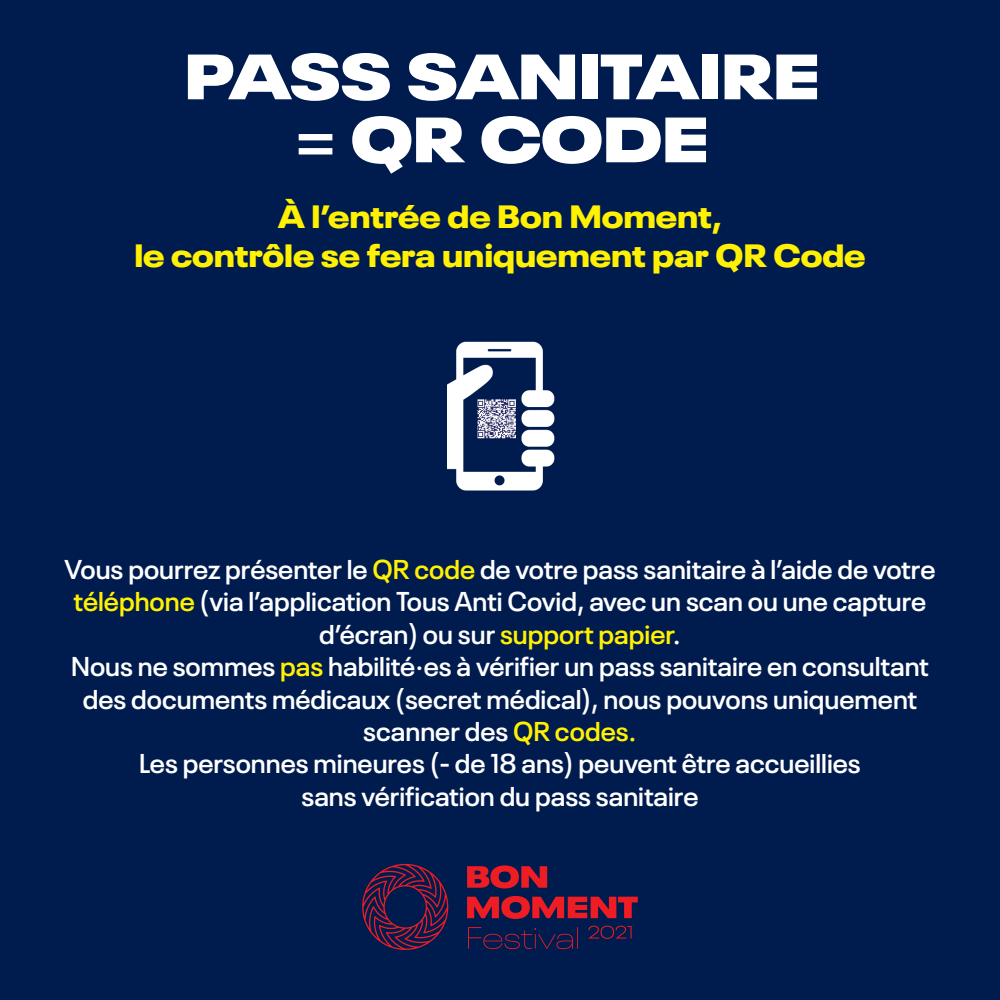
<style>
.page{position:relative;width:1000px;height:1000px;background:#001b4e}
.page>*{position:absolute;margin:0;border:0;box-sizing:border-box;transform-origin:0 0}
.t1{font:900 expanded 63.4px "Neue Plak";letter-spacing:-.01em;color:#fff}
.t2{font:900 expanded 32px "Neue Plak";letter-spacing:-.005em;color:#fff101}
.t3{font:600 27px/32.4px "Neue Plak";color:#fff;text-align:center}
.s1{font-weight:600}
.s2{color:#fff101}
</style>
<div class="page">
<img style="left:448px;top:341px;width:107px;height:150px">
<svg style="left:588px;top:926px;width:44px;height:13px"></svg>
<svg style="left:468px;top:927px;width:110px;height:22px"></svg>
<svg style="left:467px;top:896px;width:171px;height:23px"></svg>
<svg style="left:467px;top:865px;width:80px;height:23px"></svg>
<svg style="left:362px;top:864px;width:86px;height:86px"></svg>
<p class="t1" style="left:184px;top:22px;width:637px">PASS SANITAIRE</p>
<p class="t1" style="left:295px;top:85px;width:415px"><span class="s1">=</span> QR CODE</p>
<p class="t2" style="left:278px;top:190px;width:445px">À l’entrée de Bon Moment,</p>
<p class="t2" style="left:134px;top:229px;width:733px">le contrôle se fera uniquement par QR Code</p>
<p class="t3" style="left:65px;top:550px;width:872px">Vous pourrez présenter le <span class="s2">QR code</span> de votre pass sanitaire à l’aide de votre <span class="s2">téléphone</span> (via l’application Tous Anti Covid, avec un scan ou une capture d’écran) ou sur <span class="s2">support papier</span>.</p>
<p class="t3" style="left:71px;top:648px;width:859px">Nous ne sommes <span class="s2">pas</span> habilité·es à vérifier un pass sanitaire en consultant des documents médicaux (secret médical), nous pouvons uniquement scanner des <span class="s2">QR codes.</span></p>
<p class="t3" style="left:139px;top:745px;width:723px">Les personnes mineures (- de 18 ans) peuvent être accueillies</p>
<p class="t3" style="left:302px;top:777px;width:398px">sans vérification du pass sanitaire</p>
</div>
